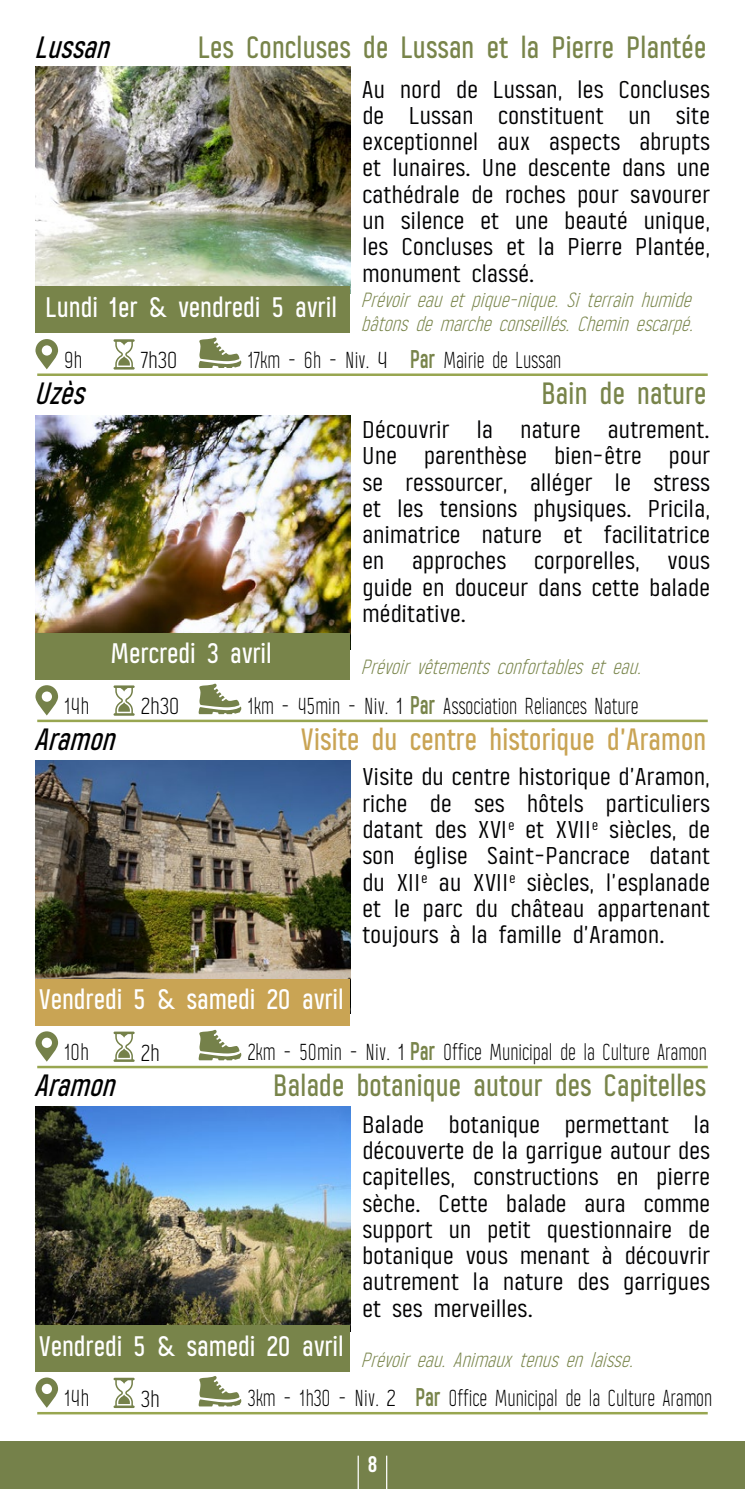
<style>
.page{position:relative;width:745px;height:1489px;background:#fff}
.page>*{position:absolute;margin:0;border:0;box-sizing:border-box;transform-origin:0 0}
.t1{font:500 30px "Alasar";letter-spacing:.01em;color:#78844a}
.t2{font:500 30px "Alasar";letter-spacing:.01em;color:#c9a454}
.t3{font:italic 500 30px "Alasar";color:#000}
.t4{font:500 27.5px "Alasar";letter-spacing:.01em;color:#fff}
.t5{font:23.5px/26.2px "Alasar";letter-spacing:.01em;color:#020203;text-align:justify;scale:1.11 1}
.t6{font:300 22.5px "Alasar";color:#000;scale:.85 1}
.t7{font:300 22.5px "Alasar";color:#000}
.t8{font:300 22.5px "Alasar";color:#000;scale:.9 1}
.t9{font:700 22.5px "Bebas Neue";color:#fff}
.t10{font:italic 300 20px/24px "Alasar";color:#78844a}
.s1{font-weight:700;font-size:25px;color:#78844a}
</style>
<div class="page">
<div style="left:0;top:1440px;width:744px;height:48px;background:#75814a"></div>
<hr style="left:357px;top:1455px;width:1px;height:33px;background:#fff">
<hr style="left:386px;top:1455px;width:1px;height:33px;background:#fff">
<svg style="left:35px;top:339px;width:23px;height:30px"></svg>
<div style="left:42px;top:345px;width:10px;height:10px;background:#fff;border-radius:50%"></div>
<img style="left:36px;top:66px;width:314px;height:220px">
<div style="left:35px;top:286px;width:315px;height:47px;background:#78844a"></div>
<svg style="left:113px;top:339px;width:22px;height:30px"></svg>
<svg style="left:198px;top:337px;width:43px;height:31px"></svg>
<hr style="left:37px;top:373px;width:670px;height:3px;background:#98a650">
<svg style="left:35px;top:685px;width:23px;height:30px"></svg>
<div style="left:42px;top:691px;width:10px;height:10px;background:#fff;border-radius:50%"></div>
<img style="left:36px;top:415px;width:314px;height:217px">
<div style="left:35px;top:632px;width:315px;height:47px;background:#78844a"></div>
<svg style="left:113px;top:685px;width:22px;height:30px"></svg>
<svg style="left:198px;top:683px;width:43px;height:31px"></svg>
<hr style="left:37px;top:719px;width:670px;height:3px;background:#98a650">
<svg style="left:35px;top:1031px;width:23px;height:30px"></svg>
<div style="left:42px;top:1037px;width:10px;height:10px;background:#fff;border-radius:50%"></div>
<img style="left:36px;top:760px;width:314px;height:218px">
<div style="left:35px;top:978px;width:315px;height:47px;background:#c9a454"></div>
<svg style="left:113px;top:1031px;width:22px;height:30px"></svg>
<svg style="left:198px;top:1029px;width:43px;height:31px"></svg>
<hr style="left:37px;top:1065px;width:670px;height:3px;background:#98a650">
<svg style="left:35px;top:1377px;width:23px;height:30px"></svg>
<div style="left:42px;top:1383px;width:10px;height:10px;background:#fff;border-radius:50%"></div>
<img style="left:36px;top:1106px;width:314px;height:218px">
<div style="left:35px;top:1324px;width:315px;height:47px;background:#78844a"></div>
<svg style="left:113px;top:1377px;width:22px;height:30px"></svg>
<svg style="left:198px;top:1376px;width:43px;height:30px"></svg>
<hr style="left:37px;top:1411px;width:670px;height:3px;background:#98a650">
<p class="t3" style="left:36px;top:28px;width:85px">Lussan</p>
<p class="t1" style="left:199px;top:28px;width:509px">Les Concluses de Lussan et la Pierre Plantée</p>
<p class="t5" style="left:363px;top:75px;width:314px">Au nord de Lussan, les Concluses de Lussan constituent un site exceptionnel aux aspects abrupts et lunaires. Une descente dans une cathédrale de roches pour savourer un silence et une beauté unique, les Concluses et la Pierre Plantée, monument classé.</p>
<p class="t10" style="left:361px;top:288px;width:339px">Prévoir eau et pique-nique. Si terrain humide bâtons de marche conseillés. Chemin escarpé.</p>
<p class="t4" style="left:47px;top:290px;width:292px">Lundi 1er &amp; vendredi 5 avril</p>
<p class="t7" style="left:142px;top:347px;width:38px">7h30</p>
<p class="t6" style="left:248px;top:347px;width:166px">17km - 6h - Niv. 4</p>
<p class="t6" style="left:411px;top:347px;width:179px"><span class="s1">Par</span> Mairie de Lussan</p>
<p class="t8" style="left:65px;top:347px;width:21px">9h</p>
<p class="t3" style="left:36px;top:374px;width:60px">Uzès</p>
<p class="t1" style="left:543px;top:374px;width:166px">Bain de nature</p>
<p class="t8" style="left:65px;top:693px;width:29px">14h</p>
<p class="t5" style="left:363px;top:416px;width:314px">Découvrir la nature autrement.<br>Une parenthèse bien-être pour se ressourcer, alléger le stress et les tensions physiques. Pricila, animatrice nature et facilitatrice en approches corporelles, vous guide en douceur dans cette balade méditative.</p>
<p class="t4" style="left:112px;top:636px;width:162px">Mercredi 3 avril</p>
<p class="t7" style="left:142px;top:693px;width:40px">2h30</p>
<p class="t6" style="left:248px;top:693px;width:461px">1km - 45min - Niv. 1 <span class="s1">Par</span> Association Reliances Nature</p>
<p class="t10" style="left:361px;top:655px;width:287px">Prévoir vêtements confortables et eau.</p>
<p class="t3" style="left:36px;top:720px;width:90px">Aramon</p>
<p class="t2" style="left:302px;top:720px;width:406px">Visite du centre historique d’Aramon</p>
<p class="t5" style="left:363px;top:763px;width:314px">Visite du centre historique d’Aramon, riche de ses hôtels particuliers datant des XVI<sup>e</sup> et XVII<sup>e</sup> siècles, de son église Saint-Pancrace datant du XII<sup>e</sup> au XVII<sup>e</sup> siècles, l’esplanade et le parc du château appartenant toujours à la famille d’Aramon.</p>
<p class="t4" style="left:40px;top:982px;width:306px">Vendredi 5 &amp; samedi 20 avril</p>
<p class="t7" style="left:142px;top:1039px;width:20px">2h</p>
<p class="t6" style="left:248px;top:1039px;width:541px">2km - 50min - Niv. 1 <span class="s1">Par</span> Office Municipal de la Culture Aramon</p>
<p class="t8" style="left:65px;top:1039px;width:29px">10h</p>
<p class="t3" style="left:36px;top:1066px;width:90px">Aramon</p>
<p class="t1" style="left:275px;top:1066px;width:433px">Balade botanique autour des Capitelles</p>
<p class="t5" style="left:363px;top:1110px;width:314px">Balade botanique permettant la découverte de la garrigue autour des capitelles, constructions en pierre sèche. Cette balade aura comme support un petit questionnaire de botanique vous menant à découvrir autrement la nature des garrigues et ses merveilles.</p>
<p class="t4" style="left:40px;top:1328px;width:306px">Vendredi 5 &amp; samedi 20 avril</p>
<p class="t7" style="left:142px;top:1385px;width:20px">3h</p>
<p class="t6" style="left:248px;top:1385px;width:176px">3km - 1h30 - Niv. 2</p>
<p class="t10" style="left:361px;top:1347px;width:279px">Prévoir eau. Animaux tenus en laisse.</p>
<p class="t6" style="left:416px;top:1385px;width:350px"><span class="s1">Par</span> Office Municipal de la Culture Aramon</p>
<p class="t8" style="left:65px;top:1385px;width:29px">14h</p>
<p class="t9" style="left:368px;top:1451px;width:10px">8</p>
</div>
